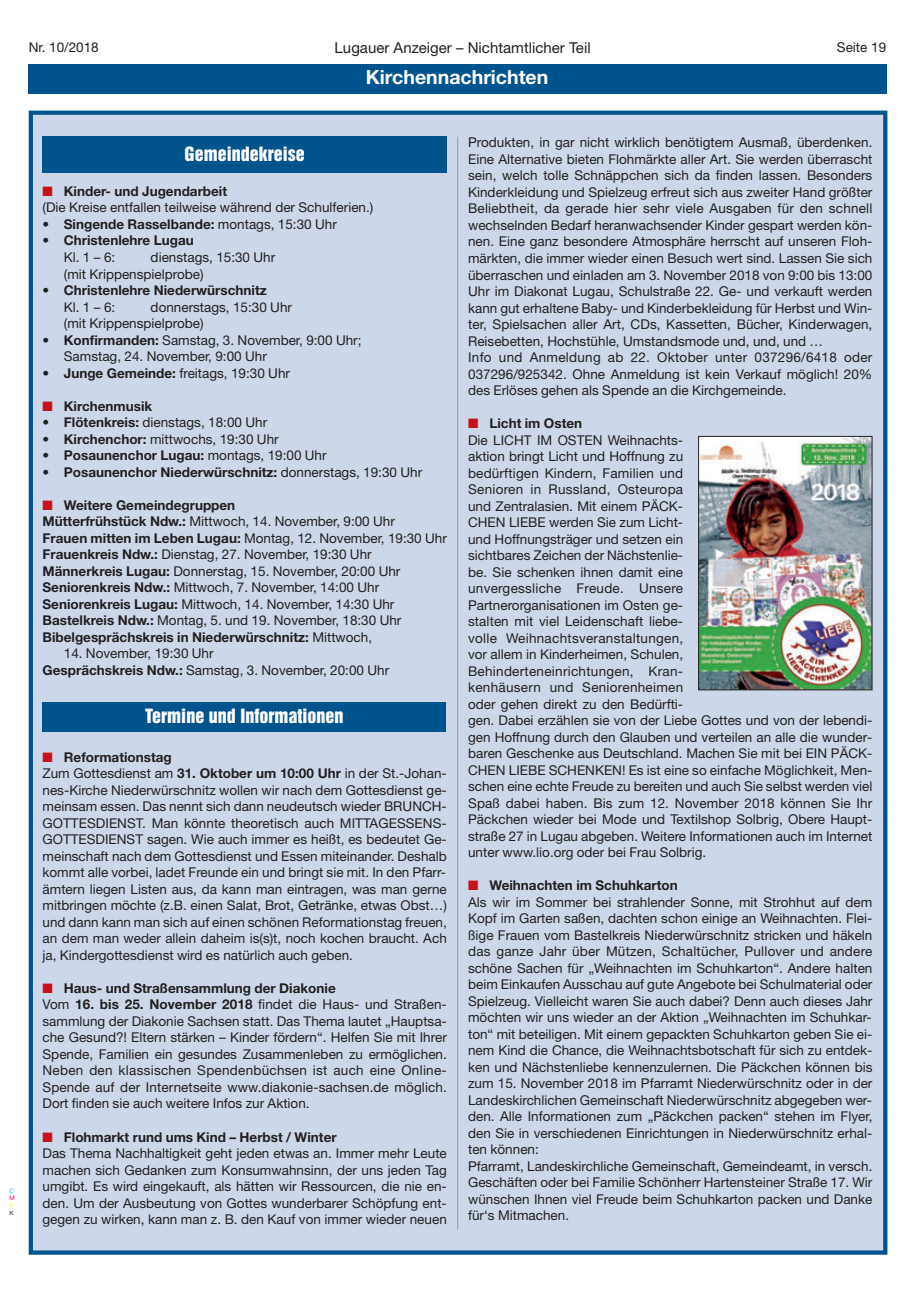
<style>
.page{position:relative;width:915px;height:1293px;background:#fff}
.page>*{position:absolute;margin:0;border:0;box-sizing:border-box;transform-origin:0 0}
.t1{font:700 19.5px "Helvetica Neue";color:#fff}
.t2{font:18px "Helvetica Inserat";color:#fff}
.t3{font:15px "Helvetica Neue";color:#231f20}
.t4{font:13.5px/16.5px "Helvetica Neue";color:#231f20}
.t5{font:700 13.5px/16.5px "Helvetica Neue";color:#231f20}
.t6{font:6px "Helvetica Neue";color:#00aeef}
.t7{font:6px "Helvetica Neue";color:#ed028c}
.t8{font:6px "Helvetica Neue";color:#fff101}
.t9{font:6px "Helvetica Neue";color:#231f20}
.s1{color:#c4121a}
.s2{font-weight:700}
.s3{font-weight:400}
</style>
<div class="page">
<div style="left:28px;top:64px;width:858px;height:30px;background:#00548e"></div>
<div style="left:33px;top:115px;width:849px;height:1135px;background:#ccd8e9"></div>
<div style="left:29px;top:111px;width:858px;height:1143px;border:4px solid #00548e"></div>
<hr style="left:457px;top:137px;width:1px;height:1092px;background:#939598">
<div style="left:43px;top:702px;width:403px;height:29px;background:#00548e"></div>
<div style="left:43px;top:137px;width:403px;height:36px;background:#00548e"></div>
<img style="left:700px;top:438px;width:170px;height:250px">
<div style="left:698px;top:436px;width:174px;height:254px;border:1px solid #231f20"></div>
<p class="t4" style="left:29px;top:40px;width:72px">Nr. 10/2018</p>
<p class="t3" style="left:334px;top:42px;width:257px">Lugauer Anzeiger – Nichtamtlicher Teil</p>
<p class="t4" style="left:836px;top:40px;width:51px">Seite 19</p>
<h1 class="t1" style="left:366px;top:70px;width:184px">Kirchennachrichten</h1>
<p class="t6" style="left:9px;top:1188px;width:6px">C</p>
<p class="t7" style="left:9px;top:1196px;width:7px">M</p>
<p class="t8" style="left:9px;top:1203px;width:5px">Y</p>
<p class="t9" style="left:9px;top:1210px;width:6px">K</p>
<h2 class="t2" style="left:184px;top:146px;width:122px">Gemeindekreise</h2>
<p class="t4" style="left:43px;top:184px;width:332px"><span class="s1">■</span> <span class="s2">Kinder- und Jugendarbeit<br></span>(Die Kreise entfallen teilweise während der Schulferien.)</p>
<p class="t5" style="left:43px;top:217px;width:296px">• Singende Rasselbande: <span class="s3">montags, 15:30 Uhr</span></p>
<p class="t5" style="left:43px;top:234px;width:153px">• Christenlehre Lugau</p>
<p class="t4" style="left:64px;top:250px;width:53px">Kl. 1 – 6:</p>
<p class="t4" style="left:64px;top:250px;width:213px;text-indent:87px">dienstags, 15:30 Uhr (mit Krippenspielprobe)</p>
<p class="t5" style="left:64px;top:283px;width:204px;text-indent:-21px"><span class="s3">•</span> Christenlehre Niederwürschnitz<br><span class="s3">Kl. 1 – 6:</span></p>
<p class="t4" style="left:64px;top:300px;width:230px;text-indent:87px">donnerstags, 15:30 Uhr (mit Krippenspielprobe)</p>
<p class="t4" style="left:64px;top:333px;width:299px;text-indent:-21px"><span class="s2">• Konfirmanden:</span> Samstag, 3. November, 9:00 Uhr;<br>Samstag, 24. November, 9:00 Uhr</p>
<p class="t4" style="left:43px;top:366px;width:249px">• <span class="s2">Junge Gemeinde:</span> freitags, 19:30 Uhr</p>
<p class="t5" style="left:43px;top:399px;width:111px"><span class="s1">■</span> Kirchenmusik</p>
<p class="t4" style="left:43px;top:415px;width:226px">• <span class="s2">Flötenkreis:</span> dienstags, 18:00 Uhr</p>
<p class="t4" style="left:43px;top:432px;width:237px">• <span class="s2">Kirchenchor:</span> mittwochs, 19:30 Uhr</p>
<p class="t5" style="left:43px;top:448px;width:285px"><span class="s3">•</span> Posaunenchor Lugau: <span class="s3">montags, 19:00 Uhr</span></p>
<p class="t5" style="left:43px;top:465px;width:381px"><span class="s3">•</span> Posaunenchor Niederwürschnitz: <span class="s3">donnerstags, 19:30 Uhr</span></p>
<p class="t4" style="left:43px;top:498px;width:405px"><span class="s1">■</span> <span class="s2">Weitere Gemeindegruppen<br>Mütterfrühstück Ndw.:</span> Mittwoch, 14. November, 9:00 Uhr<br><span class="s2">Frauen mitten im Leben Lugau:</span> Montag, 12. November, 19:30 Uhr <span class="s2">Frauenkreis Ndw.:</span> Dienstag, 27. November, 19:30 Uhr <span class="s2">Männerkreis Lugau:</span> Donnerstag, 15. November, 20:00 Uhr <span class="s2">Seniorenkreis Ndw.:</span> Mittwoch, 7. November, 14:00 Uhr <span class="s2">Seniorenkreis Lugau:</span> Mittwoch, 14. November, 14:30 Uhr <span class="s2">Bastelkreis Ndw.:</span> Montag, 5. und 19. November, 18:30 Uhr <span class="s2">Bibelgesprächskreis in Niederwürschnitz:</span> Mittwoch,</p>
<p class="t4" style="left:43px;top:646px;width:348px;text-indent:21px">14. November, 19:30 Uhr<br><span class="s2">Gesprächskreis Ndw.:</span> Samstag, 3. November, 20:00 Uhr</p>
<h2 class="t2" style="left:145px;top:708px;width:200px">Termine und Informationen</h2>
<p class="t4" style="left:43px;top:750px;width:405px"><span class="s1">■</span> <span class="s2">Reformationstag<br></span>Zum Gottesdienst am <span class="s2">31. Oktober um 10:00 Uhr</span> in der St.-Johan&shy;nes-Kirche Niederwürschnitz wollen wir nach dem Gottesdienst ge&shy;meinsam essen. Das nennt sich dann neudeutsch wieder BRUNCH-GOTTESDIENST. Man könnte theoretisch auch MITTAGESSENS-GOTTESDIENST sagen. Wie auch immer es heißt, es bedeutet Ge&shy;meinschaft nach dem Gottesdienst und Essen miteinander. Deshalb kommt alle vorbei, ladet Freunde ein und bringt sie mit. In den Pfarr&shy;ämtern liegen Listen aus, da kann man eintragen, was man gerne mitbringen möchte (z.B. einen Salat, Brot, Getränke, etwas Obst…) und dann kann man sich auf einen schönen Reformationstag freuen, an dem man weder allein daheim is(s)t, noch kochen braucht. Ach ja, Kindergottesdienst wird es natürlich auch geben.</p>
<p class="t4" style="left:43px;top:981px;width:405px"><span class="s1">■</span> <span class="s2">Haus- und Straßensammlung der Diakonie<br></span>Vom <span class="s2">16. bis 25. November 2018</span> findet die Haus- und Straßen&shy;sammlung der Diakonie Sachsen statt. Das Thema lautet „Hauptsa&shy;che Gesund?! Eltern stärken – Kinder fördern“. Helfen Sie mit Ihrer Spende, Familien ein gesundes Zusammenleben zu ermöglichen.<br>Neben den klassischen Spendenbüchsen ist auch eine Online-Spende auf der Internetseite www.diakonie-sachsen.de möglich.<br>Dort finden sie auch weitere Infos zur Aktion.</p>
<p class="t4" style="left:43px;top:1129px;width:405px"><span class="s1">■</span> <span class="s2">Flohmarkt rund ums Kind – Herbst / Winter<br></span>Das Thema Nachhaltigkeit geht jeden etwas an. Immer mehr Leute machen sich Gedanken zum Konsumwahnsinn, der uns jeden Tag umgibt. Es wird eingekauft, als hätten wir Ressourcen, die nie en&shy;den. Um der Ausbeutung von Gottes wunderbarer Schöpfung ent&shy;gegen zu wirken, kann man z. B. den Kauf von immer wieder neuen</p>
<p class="t4" style="left:468px;top:136px;width:405px">Produkten, in gar nicht wirklich benötigtem Ausmaß, überdenken.<br>Eine Alternative bieten Flohmärkte aller Art. Sie werden überrascht sein, welch tolle Schnäppchen sich da finden lassen. Besonders Kinderkleidung und Spielzeug erfreut sich aus zweiter Hand größter Beliebtheit, da gerade hier sehr viele Ausgaben für den schnell wechselnden Bedarf heranwachsender Kinder gespart werden kön&shy;nen. Eine ganz besondere Atmosphäre herrscht auf unseren Floh&shy;märkten, die immer wieder einen Besuch wert sind. Lassen Sie sich überraschen und einladen am 3. November 2018 von 9:00 bis 13:00<br>Uhr im Diakonat Lugau, Schulstraße 22. Ge- und verkauft werden kann gut erhaltene Baby- und Kinderbekleidung für Herbst und Win&shy;ter, Spielsachen aller Art, CDs, Kassetten, Bücher, Kinderwagen, Reisebetten, Hochstühle, Umstandsmode und, und, und …<br>Info und Anmeldung ab 22. Oktober unter 037296/6418 oder 037296/925342. Ohne Anmeldung ist kein Verkauf möglich! 20% des Erlöses gehen als Spende an die Kirchgemeinde.</p>
<p class="t4" style="left:468px;top:416px;width:405px"><span class="s1">■</span> <span class="s2">Licht im Osten<br></span>Die LICHT IM OSTEN Weihnachts-<br>aktion bringt Licht und Hoffnung zu<br>bedürftigen Kindern, Familien und<br>Senioren in Russland, Osteuropa<br>und Zentralasien. Mit einem PÄCK-<br>CHEN LIEBE werden Sie zum Licht-<br>und Hoffnungsträger und setzen ein<br>sichtbares Zeichen der Nächstenlie-<br>be. Sie schenken ihnen damit eine<br>unvergessliche Freude. Unsere<br>Partnerorganisationen im Osten ge-<br>stalten mit viel Leidenschaft liebe-<br>volle Weihnachtsveranstaltungen,<br>vor allem in Kinderheimen, Schulen,<br>Behinderteneinrichtungen, Kran-<br>kenhäusern und Seniorenheimen<br>oder gehen direkt zu den Bedürfti-<br>gen. Dabei erzählen sie von der Liebe Gottes und von der lebendi&shy;gen Hoffnung durch den Glauben und verteilen an alle die wunder&shy;baren Geschenke aus Deutschland. Machen Sie mit bei EIN PÄCK-CHEN LIEBE SCHENKEN! Es ist eine so einfache Möglichkeit, Men&shy;schen eine echte Freude zu bereiten und auch Sie selbst werden viel Spaß dabei haben. Bis zum 12. November 2018 können Sie Ihr Päckchen wieder bei Mode und Textilshop Solbrig, Obere Haupt&shy;straße 27 in Lugau abgeben. Weitere Informationen auch im Internet unter www.lio.org oder bei Frau Solbrig.</p>
<p class="t4" style="left:468px;top:878px;width:405px"><span class="s1">■</span> <span class="s2">Weihnachten im Schuhkarton<br></span>Als wir im Sommer bei strahlender Sonne, mit Strohhut auf dem Kopf im Garten saßen, dachten schon einige an Weihnachten. Flei&shy;ßige Frauen vom Bastelkreis Niederwürschnitz stricken und häkeln das ganze Jahr über Mützen, Schaltücher, Pullover und andere schöne Sachen für „Weihnachten im Schuhkarton“. Andere halten beim Einkaufen Ausschau auf gute Angebote bei Schulmaterial oder Spielzeug. Vielleicht waren Sie auch dabei? Denn auch dieses Jahr möchten wir uns wieder an der Aktion „Weihnachten im Schuhkar&shy;ton“ mit beteiligen. Mit einem gepackten Schuhkarton geben Sie ei&shy;nem Kind die Chance, die Weihnachtsbotschaft für sich zu entdek&shy;ken und Nächstenliebe kennenzulernen. Die Päckchen können bis zum 15. November 2018 im Pfarramt Niederwürschnitz oder in der Landeskirchlichen Gemeinschaft Niederwürschnitz abgegeben wer&shy;den. Alle Informationen zum „Päckchen packen“ stehen im Flyer, den Sie in verschiedenen Einrichtungen in Niederwürschnitz erhal&shy;ten können:<br>Pfarramt, Landeskirchliche Gemeinschaft, Gemeindeamt, in versch.<br>Geschäften oder bei Familie Schönherr Hartensteiner Straße 17. Wir wünschen Ihnen viel Freude beim Schuhkarton packen und Danke für‘s Mitmachen.</p>
</div>
